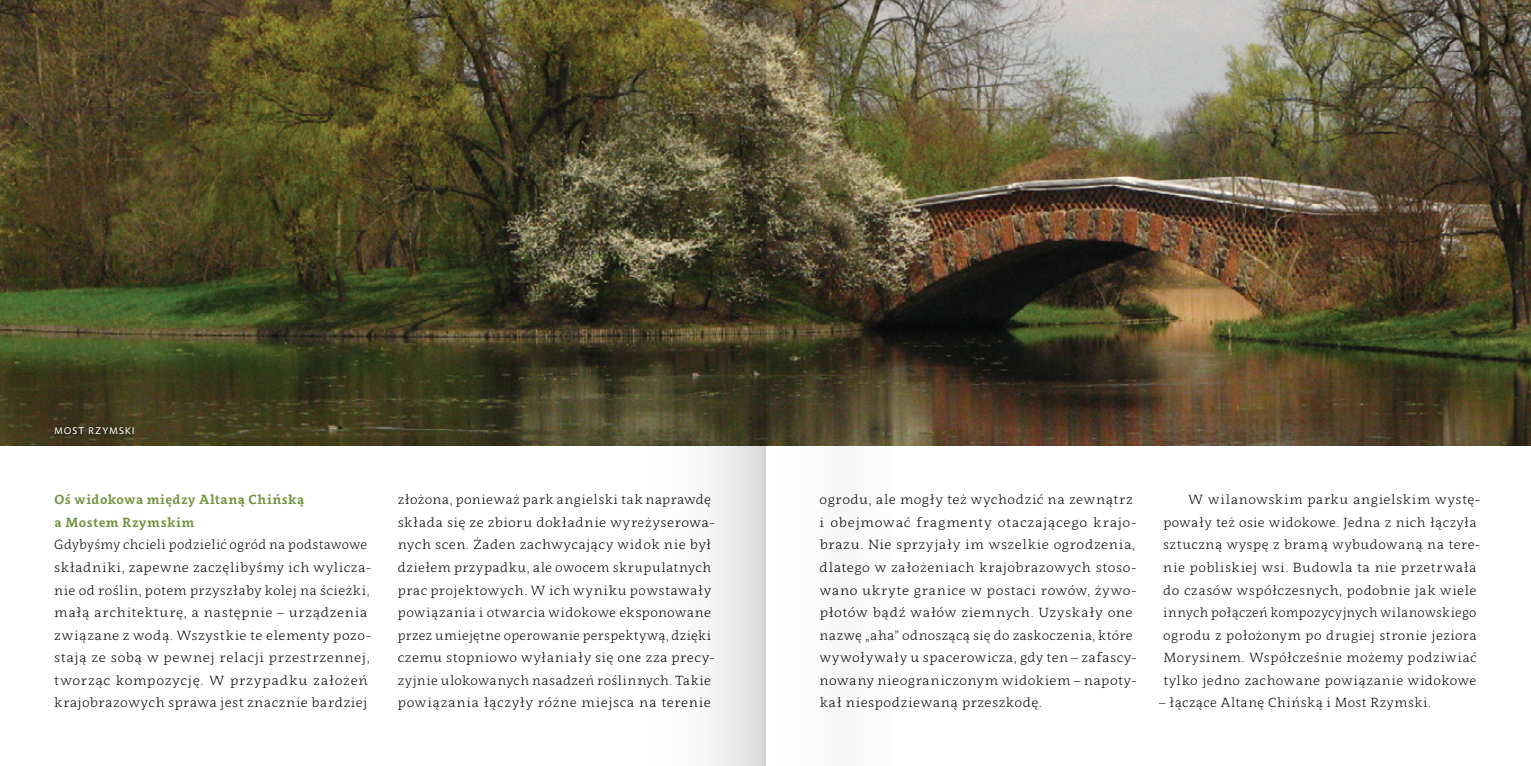
<style>
.page{position:relative;width:1531px;height:766px;background:#fff}
.page>*{position:absolute;margin:0;border:0;box-sizing:border-box;transform-origin:0 0}
.t1{font:300 13.2px/22.5px "Clavo";letter-spacing:.035em;color:#000}
.t2{font:700 13.2px/22.5px "Clavo";letter-spacing:.04em;color:#6e923d}
.t3{font:12px "Lelum Sans";letter-spacing:.06em;color:#fff}
</style>
<div class="page">
<img style="left:0;top:0;width:1531px;height:445px">
<div style="left:47px;top:419px;width:95px;height:22px;background:#000;opacity:.5"></div>
<svg style="left:639px;top:0;width:126px;height:765px"></svg>
<img style="left:766px;top:0;width:126px;height:446px">
<p class="t3" style="left:54px;top:421px;width:82px">most rzymski</p>
<p class="t2" style="left:54px;top:488px;width:251px">Oś widokowa między Altaną Chińską a Mostem Rzymskim</p>
<p class="t1" style="left:54px;top:533px;width:318px">Gdybyśmy chcieli podzielić ogród na podstawowe składniki, zapewne zaczęlibyśmy ich wylicza&shy;nie od roślin, potem przyszłaby kolej na ścieżki, małą architekturę, a następnie – urządzenia związane z wodą. Wszystkie te elementy pozo&shy;stają ze sobą w pewnej relacji przestrzennej, tworząc kompozycję. W przypadku założeń krajobrazowych sprawa jest znacznie bardziej</p>
<p class="t1" style="left:398px;top:488px;width:318px">złożona, ponieważ park angielski tak naprawdę składa się ze zbioru dokładnie wyreżyserowa&shy;nych scen. Żaden zachwycający widok nie był dziełem przypadku, ale owocem skrupulatnych prac projektowych. W ich wyniku powstawały powiązania i otwarcia widokowe eksponowane przez umiejętne operowanie perspektywą, dzięki czemu stopniowo wyłaniały się one zza precy&shy;zyjnie ulokowanych nasadzeń roślinnych. Takie powiązania łączyły różne miejsca na terenie</p>
<p class="t1" style="left:819px;top:488px;width:318px">ogrodu, ale mogły też wychodzić na zewnątrz i obejmować fragmenty otaczającego krajo&shy;brazu. Nie sprzyjały im wszelkie ogrodzenia, dlatego w założeniach krajobrazowych stoso&shy;wano ukryte granice w postaci rowów, żywo&shy;płotów bądź wałów ziemnych. Uzyskały one nazwę „aha” odnoszącą się do zaskoczenia, które wywoływały u spacerowicza, gdy ten – zafascy&shy;nowany nieograniczonym widokiem – napoty&shy;kał niespodziewaną przeszkodę.</p>
<p class="t1" style="left:1163px;top:488px;width:318px;text-indent:25px">W wilanowskim parku angielskim wystę&shy;powały też osie widokowe. Jedna z nich łączyła sztuczną wyspę z bramą wybudowaną na tere&shy;nie pobliskiej wsi. Budowla ta nie przetrwała do czasów współczesnych, podobnie jak wiele innych połączeń kompozycyjnych wilanowskiego ogrodu z położonym po drugiej stronie jeziora Morysinem. Współcześnie możemy podziwiać tylko jedno zachowane powiązanie widokowe</p>
<p class="t1" style="left:1159px;top:690px;width:273px">– łączące Altanę Chińską i Most Rzymski.</p>
</div>
